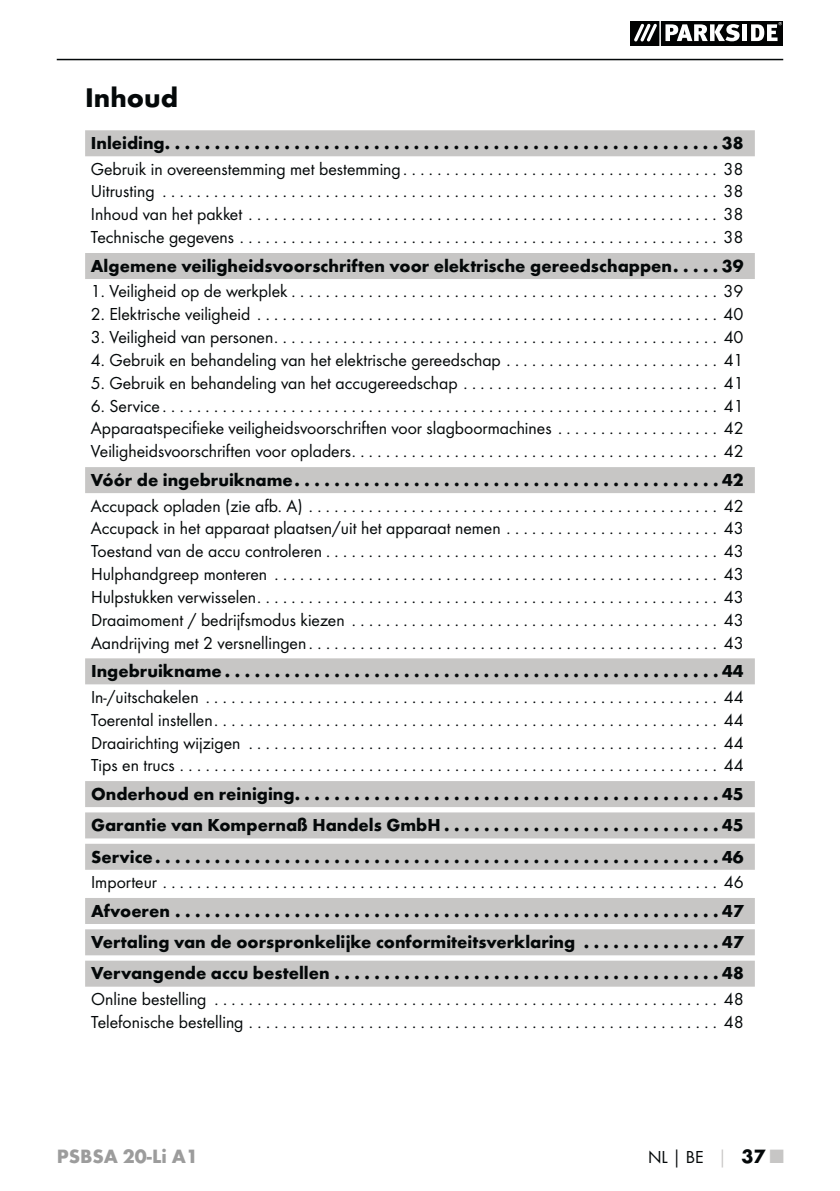
<style>
.page{position:relative;width:840px;height:1191px;background:#fff}
.page>*{position:absolute;margin:0;border:0;box-sizing:border-box;transform-origin:0 0}
.t1{font:700 28px "Futura";color:#040809}
.t2{font:700 20px "Futura";color:#9c9c9c}
.t3{font:18px/22.8px "Futura Boo";color:#040809;text-align:justify}
.t4{font:700 18px/31.4px "Futura";color:#040809;text-align:justify}
.s1{font-family:"Futura";font-weight:700}
.s2{font-family:"Futura";font-weight:700;color:#c7c6c5}
.s3{font-family:"Futura";font-weight:700;font-size:20px}
.s4{font-family:"Futura";font-weight:700;font-size:20px;color:#c7c6c5}
</style>
<div class="page">
<hr style="left:57px;top:59px;width:725px;height:1px;background:#040809">
<svg style="left:630px;top:21px;width:152px;height:24px"></svg>
<div style="left:85px;top:130px;width:669px;height:26px;background:#c7c6c5"></div>
<div style="left:85px;top:253px;width:669px;height:26px;background:#c7c6c5"></div>
<div style="left:85px;top:467px;width:669px;height:26px;background:#c7c6c5"></div>
<div style="left:85px;top:658px;width:669px;height:26px;background:#c7c6c5"></div>
<div style="left:85px;top:781px;width:669px;height:26px;background:#c7c6c5"></div>
<div style="left:85px;top:812px;width:669px;height:26px;background:#c7c6c5"></div>
<div style="left:85px;top:843px;width:669px;height:26px;background:#c7c6c5"></div>
<div style="left:85px;top:898px;width:669px;height:26px;background:#c7c6c5"></div>
<div style="left:85px;top:929px;width:669px;height:26px;background:#c7c6c5"></div>
<div style="left:85px;top:960px;width:669px;height:26px;background:#c7c6c5"></div>
<h1 class="t1" style="left:85px;top:87px;width:94px">Inhoud</h1>
<p class="t4" style="left:91px;top:129px;width:653px">Inleiding ........................................................38</p>
<p class="t3" style="left:91px;top:158px;width:654px">Gebruik in overeenstemming met bestemming ..................................... 38<br>Uitrusting ................................................................. 38<br>Inhoud van het pakket ....................................................... 38<br>Technische gegevens ........................................................ 38</p>
<p class="t4" style="left:91px;top:251px;width:653px">Algemene veiligheidsvoorschriften voor elektrische gereedschappen . . . . . 39</p>
<p class="t3" style="left:91px;top:281px;width:653px">1. Veiligheid op de werkplek .................................................. 39</p>
<p class="t3" style="left:91px;top:304px;width:653px">2. Elektrische veiligheid ...................................................... 40</p>
<p class="t3" style="left:91px;top:326px;width:653px">3. Veiligheid van personen .................................................... 40</p>
<p class="t3" style="left:91px;top:349px;width:653px">4. Gebruik en behandeling van het elektrische gereedschap . . . . . . . . . . . . . . . . . . . . . . . . . 41</p>
<p class="t3" style="left:91px;top:372px;width:653px">5. Gebruik en behandeling van het accugereedschap . . . . . . . . . . . . . . . . . . . . . . . . . . . . . . 41</p>
<p class="t3" style="left:91px;top:395px;width:653px">6. Service ................................................................. 41<br>Apparaatspecifieke veiligheidsvoorschriften voor slagboormachines . . . . . . . . . . . . . . . . . . . 42<br>Veiligheidsvoorschriften voor opladers ........................................... 42</p>
<p class="t4" style="left:91px;top:465px;width:653px">Vóór de ingebruikname ...........................................42</p>
<p class="t3" style="left:91px;top:495px;width:654px">Accupack opladen (zie afb. A) ................................................ 42<br>Accupack in het apparaat plaatsen/uit het apparaat nemen . . . . . . . . . . . . . . . . . . . . . . . . . 43<br>Toestand van de accu controleren .............................................. 43<br>Hulphandgreep monteren .................................................... 43<br>Hulpstukken verwisselen ...................................................... 43<br>Draaimoment / bedrijfsmodus kiezen ........................................... 43<br>Aandrijving met 2 versnellingen ................................................ 43</p>
<p class="t4" style="left:91px;top:657px;width:653px">Ingebruikname ..................................................44</p>
<p class="t3" style="left:91px;top:686px;width:654px">In-/uitschakelen ............................................................ 44<br>Toerental instellen ........................................................... 44<br>Draairichting wijzigen ....................................................... 44<br>Tips en trucs ............................................................... 44</p>
<p class="t4" style="left:91px;top:779px;width:653px">Onderhoud en reiniging ...........................................45<br>Garantie van Kompernaß Handels GmbH ............................45<br>Service .........................................................46</p>
<p class="t3" style="left:91px;top:871px;width:653px">Importeur ................................................................. 46</p>
<p class="t4" style="left:91px;top:896px;width:654px">Afvoeren .......................................................47<br>Vertaling van de oorspronkelijke conformiteitsverklaring . . . . . . . . . . . . . . 47<br>Vervangende accu bestellen .......................................48</p>
<p class="t3" style="left:91px;top:988px;width:653px">Online bestelling ........................................................... 48<br>Telefonische bestelling ....................................................... 48</p>
<p class="t2" style="left:57px;top:1148px;width:143px">PSBSA 20-Li A1</p>
<p class="t3" style="left:647px;top:1146px;width:137px">NL<span class="s1">│</span>BE <span class="s2">│</span> <span class="s3">37</span> <span class="s4">■</span></p>
</div>
